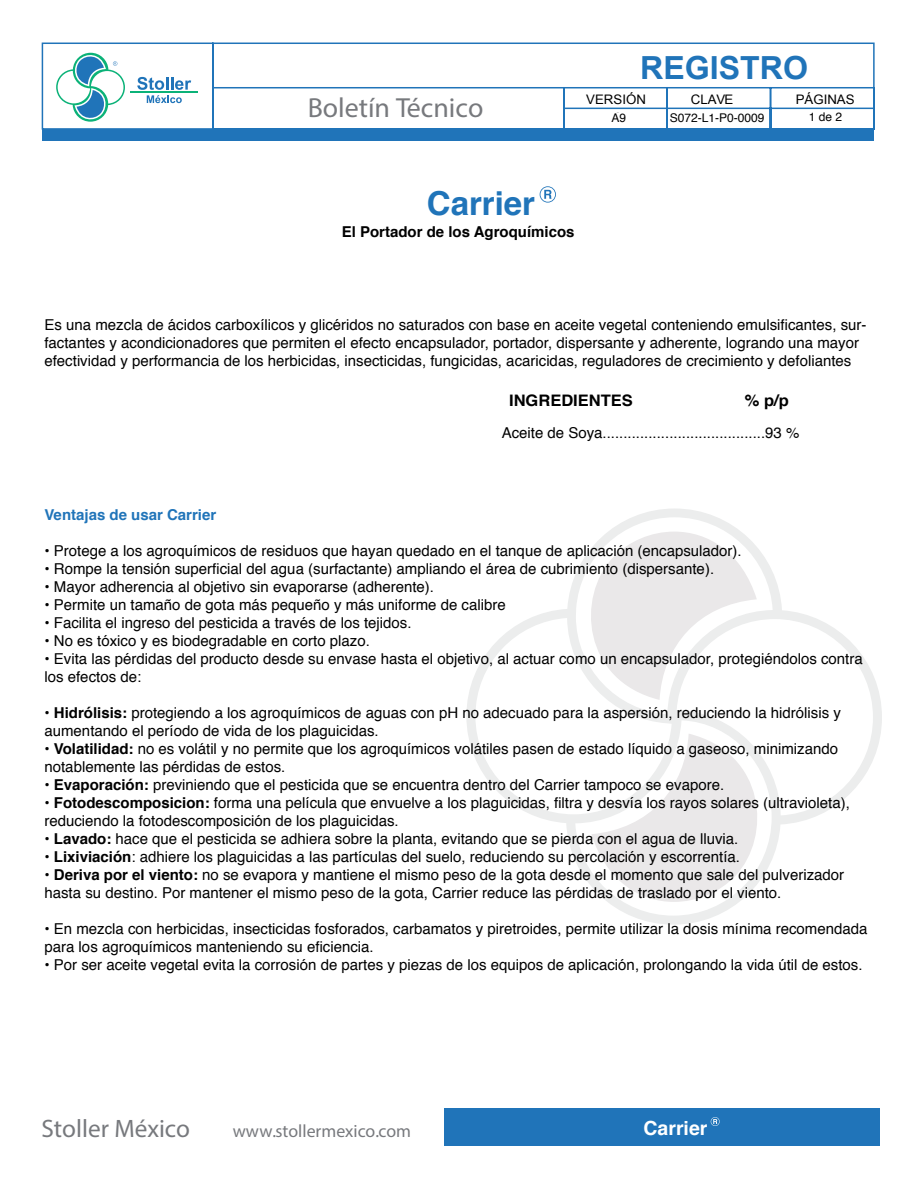
<style>
.page{position:relative;width:918px;height:1188px;background:#fff}
.page>*{position:absolute;margin:0;border:0;box-sizing:border-box;transform-origin:0 0}
.t1{font:700 33px "Helvetica";color:#2074b9}
.t2{font:700 31.8px "Arial";color:#2074b9}
.t3{font:27.6px "Myriad Pro";color:#77797d}
.t4{font:25.2px "Myriad Pro";color:#77797d}
.t5{font:700 19.5px "Helvetica";color:#fff}
.t6{font:17.85px "Myriad Pro";color:#77797d}
.t7{font:16.65px "Myriad Pro";color:#000}
.t8{font:700 15.9px "Helvetica";color:#000;scale:1.04 1}
.t9{font:15px/18px "Helvetica";color:#000}
.t10{font:700 15px "Helvetica";color:#000}
.t11{font:700 15px "Helvetica";color:#2074b9}
.t12{font:13.05px "Arial";color:#000}
.t13{font:12.45px "Myriad Pro";color:#000}
.t14{font:12px "Helvetica";color:#000}
.s1{font-weight:700}
</style>
<div class="page">
<svg style="left:466px;top:509px;width:416px;height:416px"></svg>
<div style="left:444px;top:1108px;width:435px;height:37px;background:#2074b9"></div>
<div style="left:42px;top:129px;width:832px;height:12px;background:#2074b9"></div>
<svg style="left:41px;top:42px;width:834px;height:88px"></svg>
<svg style="left:540px;top:186px;width:16px;height:17px"></svg>
<svg style="left:711px;top:1117px;width:9px;height:9px"></svg>
<div style="left:670px;top:113px;width:97px;height:13px;background:#fff"></div>
<div style="left:611px;top:113px;width:18px;height:12px;background:#fff"></div>
<h3 class="t3" style="left:308px;top:91px;width:177px">Boletín Técnico</h3>
<h2 class="t2" style="left:640px;top:46px;width:169px">REGISTRO</h2>
<p class="t12" style="left:586px;top:91px;width:61px">VERSIÓN</p>
<p class="t12" style="left:691px;top:91px;width:44px">CLAVE</p>
<p class="t12" style="left:796px;top:91px;width:60px">PÁGINAS</p>
<p class="t7" style="left:613px;top:108px;width:20px">A1</p>
<p class="t13" style="left:676px;top:112px;width:90px">S072-L1-P0-0001</p>
<p class="t14" style="left:809px;top:108px;width:35px">1 de 2</p>
<p class="t14" style="left:611px;top:108px;width:16px">A9</p>
<p class="t14" style="left:670px;top:108px;width:96px">S072-L1-P0-0009</p>
<h1 class="t1" style="left:427px;top:177px;width:110px">Carrier</h1>
<p class="t10" style="left:342px;top:220px;width:234px">El Portador de los Agroquímicos</p>
<p class="t9" style="left:44px;top:316px;width:824px">Es una mezcla de ácidos carboxílicos y glicéridos no saturados con base en aceite vegetal conteniendo emulsificantes, sur&shy;factantes y acondicionadores que permiten el efecto encapsulador, portador, dispersante y adherente, logrando una mayor efectividad y performancia de los herbicidas, insecticidas, fungicidas, acaricidas, reguladores de crecimiento y defoliantes</p>
<p class="t8" style="left:509px;top:387px;width:121px">INGREDIENTES</p>
<p class="t8" style="left:745px;top:387px;width:44px">% p/p</p>
<p class="t9" style="left:502px;top:424px;width:299px">Aceite de Soya.......................................93 %</p>
<p class="t11" style="left:44px;top:502px;width:173px">Ventajas de usar Carrier</p>
<p class="t9" style="left:44px;top:542px;width:699px">• Protege a los agroquímicos de residuos que hayan quedado en el tanque de aplicación (encapsulador).</p>
<p class="t9" style="left:44px;top:560px;width:671px">• Rompe la tensión superficial del agua (surfactante) ampliando el área de cubrimiento (dispersante).</p>
<p class="t9" style="left:44px;top:578px;width:391px">• Mayor adherencia al objetivo sin evaporarse (adherente).</p>
<p class="t9" style="left:44px;top:596px;width:463px">• Permite un tamaño de gota más pequeño y más uniforme de calibre</p>
<p class="t9" style="left:44px;top:614px;width:369px">• Facilita el ingreso del pesticida a través de los tejidos.</p>
<p class="t9" style="left:44px;top:632px;width:327px">• No es tóxico y es biodegradable en corto plazo.</p>
<p class="t9" style="left:44px;top:650px;width:820px">• Evita las pérdidas del producto desde su envase hasta el objetivo, al actuar como un encapsulador, protegiéndolos contra los efectos de:</p>
<p class="t9" style="left:44px;top:704px;width:798px"><span class="s1">• Hidrólisis:</span> protegiendo a los agroquímicos de aguas con pH no adecuado para la aspersión, reduciendo la hidrólisis y aumentando el período de vida de los plaguicidas.</p>
<p class="t9" style="left:44px;top:740px;width:795px"><span class="s1">• Volatilidad:</span> no es volátil y no permite que los agroquímicos volátiles pasen de estado líquido a gaseoso, minimizando notablemente las pérdidas de estos.</p>
<p class="t9" style="left:44px;top:776px;width:681px">• <span class="s1">Evaporación:</span> previniendo que el pesticida que se encuentra dentro del Carrier tampoco se evapore.</p>
<p class="t9" style="left:44px;top:794px;width:807px">• <span class="s1">Fotodescomposicion:</span> forma una película que envuelve a los plaguicidas, filtra y desvía los rayos solares (ultravioleta), reduciendo la fotodescomposición de los plaguicidas.</p>
<p class="t9" style="left:44px;top:830px;width:695px">• <span class="s1">Lavado:</span> hace que el pesticida se adhiera sobre la planta, evitando que se pierda con el agua de lluvia.</p>
<p class="t9" style="left:44px;top:848px;width:697px">• <span class="s1">Lixiviación</span>: adhiere los plaguicidas a las partículas del suelo, reduciendo su percolación y escorrentía.</p>
<p class="t9" style="left:44px;top:866px;width:801px">• <span class="s1">Deriva por el viento:</span> no se evapora y mantiene el mismo peso de la gota desde el momento que sale del pulverizador hasta su destino. Por mantener el mismo peso de la gota, Carrier reduce las pérdidas de traslado por el viento.</p>
<p class="t9" style="left:44px;top:920px;width:825px">• En mezcla con herbicidas, insecticidas fosforados, carbamatos y piretroides, permite utilizar la dosis mínima recomendada para los agroquímicos manteniendo su eficiencia.</p>
<p class="t9" style="left:44px;top:956px;width:820px">• Por ser aceite vegetal evita la corrosión de partes y piezas de los equipos de aplicación, prolongando la vida útil de estos.</p>
<h3 class="t4" style="left:41px;top:1113px;width:150px">Stoller México</h3>
<p class="t6" style="left:233px;top:1120px;width:180px">www.stollermexico.com</p>
<h3 class="t5" style="left:644px;top:1112px;width:65px">Carrier</h3>
</div>
